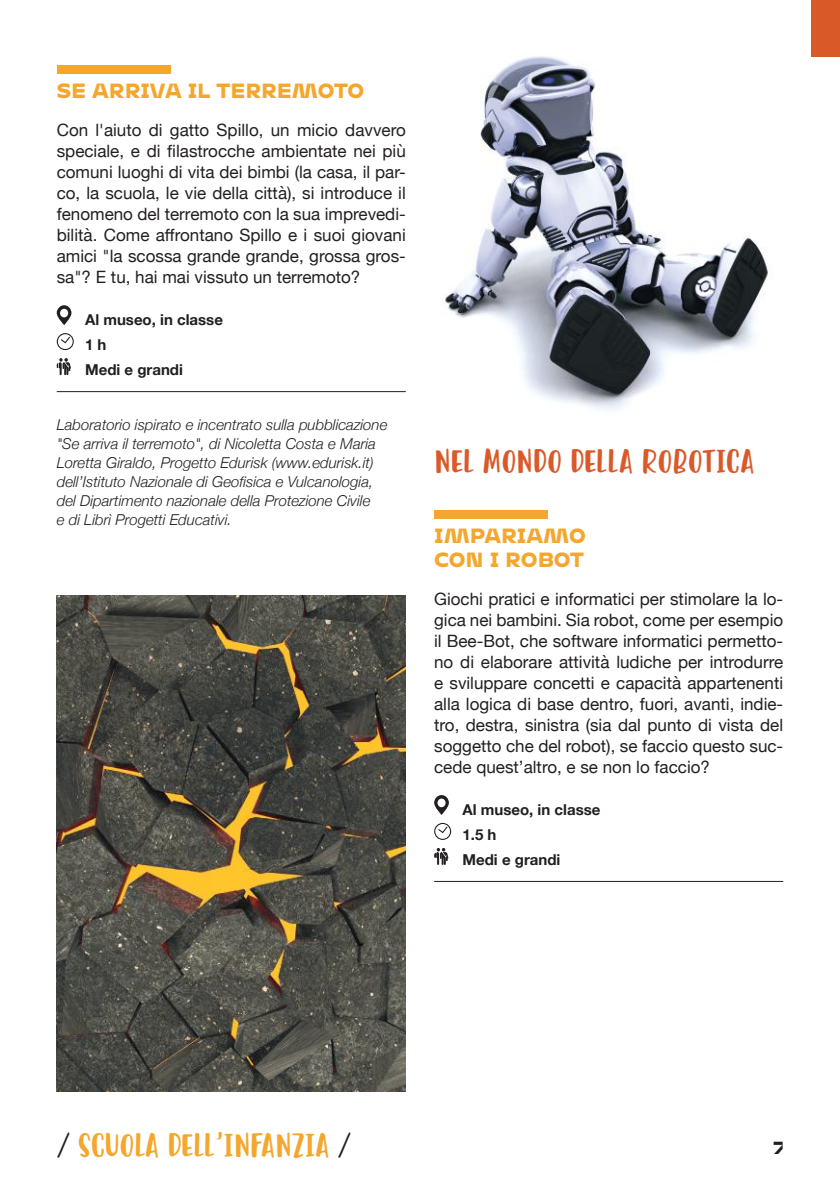
<style>
.page{position:relative;width:840px;height:1191px;background:#fff}
.page>*{position:absolute;margin:0;border:0;box-sizing:border-box;transform-origin:0 0}
.t1{font:30px "Kulhu One";color:#f4a62d}
.t2{font:30px "Kulhu One";color:#d95929}
.t3{font:900 20px/24px "Mohol";color:#f4a62d}
.t4{font:17px/21px "Helvetica Neue";color:#241f1f;text-align:justify}
.t5{font:900 17px "Mohol";color:#241f1f}
.t6{font:italic 300 15px/19px "Helvetica Neue";color:#241f1f}
.t7{font:700 15px/25px "Helvetica Neue";color:#241f1f}
.s1{color:#241f1f}
</style>
<div class="page">
<div style="left:57px;top:65px;width:113px;height:9px;background:#f4a62d"></div>
<svg style="left:57px;top:305px;width:14px;height:20px"></svg>
<svg style="left:57px;top:333px;width:17px;height:17px"></svg>
<svg style="left:57px;top:358px;width:14px;height:17px"></svg>
<hr style="left:57px;top:391px;width:348px;height:1px;background:#241f1f">
<div style="left:811px;top:0;width:28px;height:57px;background:#d95929"></div>
<img style="left:57px;top:595px;width:348px;height:496px">
<img style="left:445px;top:56px;width:324px;height:355px">
<div style="left:434px;top:510px;width:113px;height:9px;background:#f4a62d"></div>
<svg style="left:434px;top:795px;width:14px;height:20px"></svg>
<svg style="left:434px;top:823px;width:17px;height:17px"></svg>
<svg style="left:434px;top:848px;width:14px;height:17px"></svg>
<hr style="left:434px;top:881px;width:348px;height:1px;background:#241f1f">
<p class="t3" style="left:57px;top:78px;width:309px">SE ARRIVA IL TERREMOTO</p>
<p class="t4" style="left:57px;top:120px;width:350px">Con l'aiuto di gatto Spillo, un micio davvero speciale, e di filastrocche ambientate nei più comuni luoghi di vita dei bimbi (la casa, il par&shy;co, la scuola, le vie della città), si introduce il fenomeno del terremoto con la sua imprevedi&shy;bilità. Come affrontano Spillo e i suoi giovani amici "la scossa grande grande, grossa gros&shy;sa"? E tu, hai mai vissuto un terremoto?</p>
<p class="t7" style="left:85px;top:308px;width:139px">Al museo, in classe<br>1 h<br>Medi e grandi</p>
<p class="t6" style="left:57px;top:414px;width:332px">Laboratorio ispirato e incentrato sulla pubblicazione "Se arriva il terremoto", di Nicoletta Costa e Maria Loretta Giraldo, Progetto Edurisk (www.edurisk.it) dell’Istituto Nazionale di Geofisica e Vulcanologia, del Dipartimento nazionale della Protezione Civile<br>e di Librì Progetti Educativi.</p>
<h1 class="t2" style="left:434px;top:441px;width:322px">NEL MONDO DELLA ROBOTICA</h1>
<p class="t3" style="left:434px;top:523px;width:153px">IMPARIAMO<br>CON I ROBOT</p>
<p class="t4" style="left:434px;top:589px;width:350px">Giochi pratici e informatici per stimolare la lo&shy;gica nei bambini. Sia robot, come per esempio il Bee-Bot, che software informatici permetto&shy;no di elaborare attività ludiche per introdurre e sviluppare concetti e capacità appartenenti alla logica di base dentro, fuori, avanti, indie&shy;tro, destra, sinistra (sia dal punto di vista del soggetto che del robot), se faccio questo suc&shy;cede quest’altro, e se non lo faccio?</p>
<p class="t7" style="left:462px;top:797px;width:139px">Al museo, in classe<br>1.5 h<br>Medi e grandi</p>
<h1 class="t1" style="left:57px;top:1125px;width:295px"><span class="s1">/</span> SCUOLA DELL'INFANZIA <span class="s1">/</span></h1>
<p class="t5" style="left:773px;top:1137px;width:11px">7</p>
</div>
